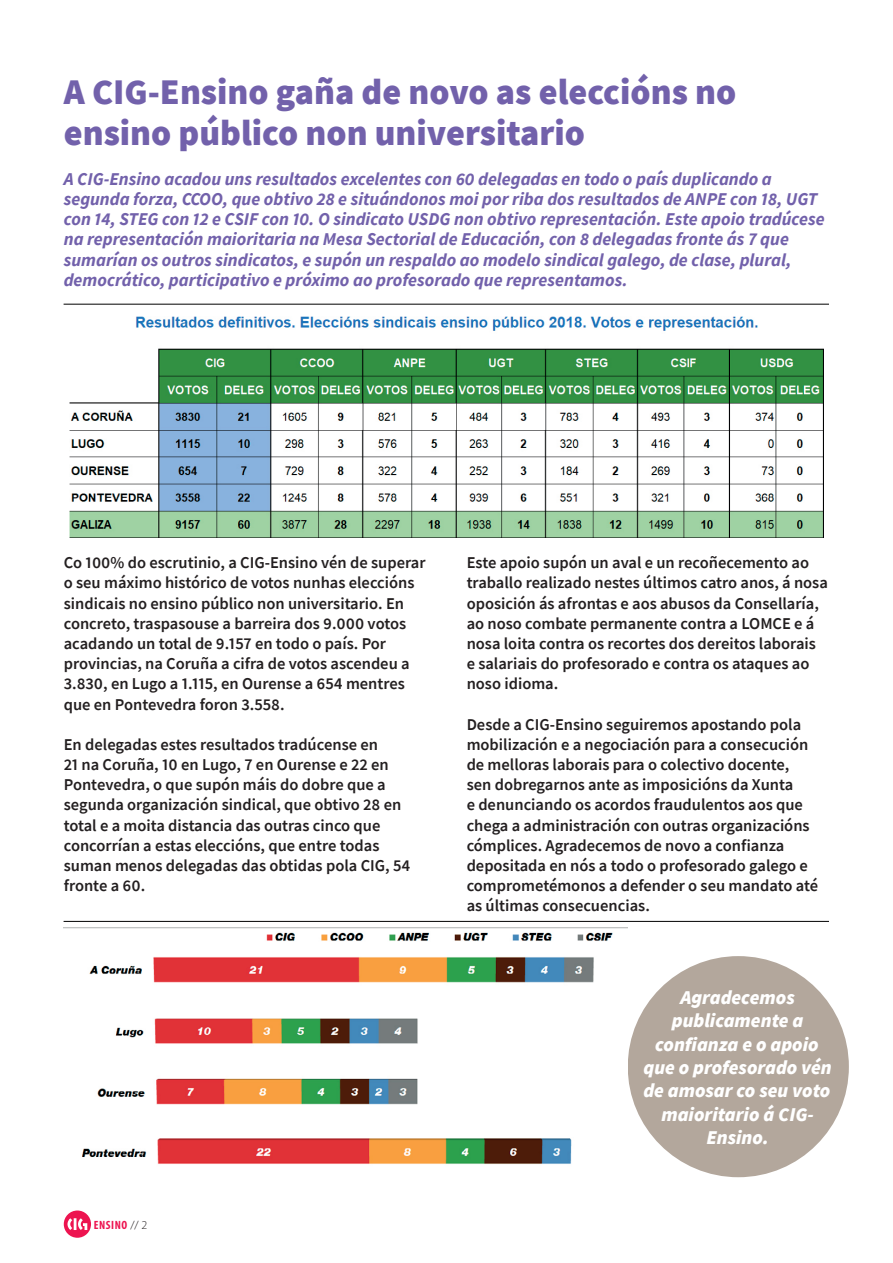
<style>
.page{position:relative;width:893px;height:1263px;background:#fff}
.page>*{position:absolute;margin:0;border:0;box-sizing:border-box;transform-origin:0 0}
.t1{font:900 36px/40.3px "Source Sans Pro";color:#7261ab}
.t2{font:italic 900 19.5px/23.4px "Source Sans Pro";color:#fff;text-align:center}
.t3{font:italic 700 18px/20.2px "Source Sans Pro";color:#7261ab}
.t4{font:600 16.5px/20.2px "Source Sans Pro";color:#231f20}
.t5{font:700 condensed 12px "Myriad Pro";letter-spacing:.05em;color:#ed1450}
.s1{font-weight:300;font-stretch:normal;color:#231f20}
</style>
<div class="page">
<div style="left:64px;top:1210px;width:27px;height:28px;background:#ed1450;border-radius:50%"></div>
<svg style="left:67px;top:1218px;width:20px;height:12px"></svg>
<div style="left:628px;top:956px;width:221px;height:221px;background:#b3a79c;border-radius:50%"></div>
<img style="left:69px;top:303px;width:755px;height:234px">
<hr style="left:64px;top:304px;width:765px;height:1px;background:#000">
<hr style="left:64px;top:921px;width:765px;height:1px;background:#000">
<img style="left:64px;top:928px;width:564px;height:236px">
<h1 class="t1" style="left:64px;top:71px;width:674px">A CIG-Ensino gaña de novo as eleccións no ensino público non universitario</h1>
<p class="t3" style="left:64px;top:168px;width:762px">A CIG-Ensino acadou uns resultados excelentes con 60 delegadas en todo o país duplicando a segunda forza, CCOO, que obtivo 28 e situándonos moi por riba dos resultados de ANPE con 18, UGT con 14, STEG con 12 e CSIF con 10. O sindicato USDG non obtivo representación. Este apoio tradúcese na representación maioritaria na Mesa Sectorial de Educación, con 8 delegadas fronte ás 7 que sumarían os outros sindicatos, e supón un respaldo ao modelo sindical galego, de clase, plural, democrático, participativo e próximo ao profesorado que representamos.</p>
<p class="t4" style="left:64px;top:552px;width:363px">Co 100% do escrutinio, a CIG-Ensino vén de superar o seu máximo histórico de votos nunhas eleccións sindicais no ensino público non universitario. En concreto, traspasouse a barreira dos 9.000 votos acadando un total de 9.157 en todo o país. Por provincias, na Coruña a cifra de votos ascendeu a 3.830, en Lugo a 1.115, en Ourense a 654 mentres que en Pontevedra foron 3.558.</p>
<p class="t4" style="left:64px;top:734px;width:348px">En delegadas estes resultados tradúcense en<br>21 na Coruña, 10 en Lugo, 7 en Ourense e 22 en Pontevedra, o que supón máis do dobre que a segunda organización sindical, que obtivo 28 en total e a moita distancia das outras cinco que concorrían a estas eleccións, que entre todas suman menos delegadas das obtidas pola CIG, 54 fronte a 60.</p>
<p class="t5" style="left:94px;top:1217px;width:55px">ENSINO <span class="s1">// 2</span></p>
<p class="t4" style="left:467px;top:552px;width:363px">Este apoio supón un aval e un recoñecemento ao traballo realizado nestes últimos catro anos, á nosa oposición ás afrontas e aos abusos da Consellaría, ao noso combate permanente contra a LOMCE e á nosa loita contra os recortes dos dereitos laborais e salariais do profesorado e contra os ataques ao noso idioma.</p>
<p class="t4" style="left:467px;top:714px;width:353px">Desde a CIG-Ensino seguiremos apostando pola mobilización e a negociación para a consecución de melloras laborais para o colectivo docente, sen dobregarnos ante as imposicións da Xunta<br>e denunciando os acordos fraudulentos aos que chega a administración con outras organizacións cómplices. Agradecemos de novo a confianza depositada en nós a todo o profesorado galego e comprometémonos a defender o seu mandato até as últimas consecuencias.</p>
<p class="t2" style="left:643px;top:985px;width:190px">Agradecemos publicamente a confianza e o apoio que o profesorado vén de amosar co seu voto maioritario á CIG-<br>Ensino.</p>
</div>
